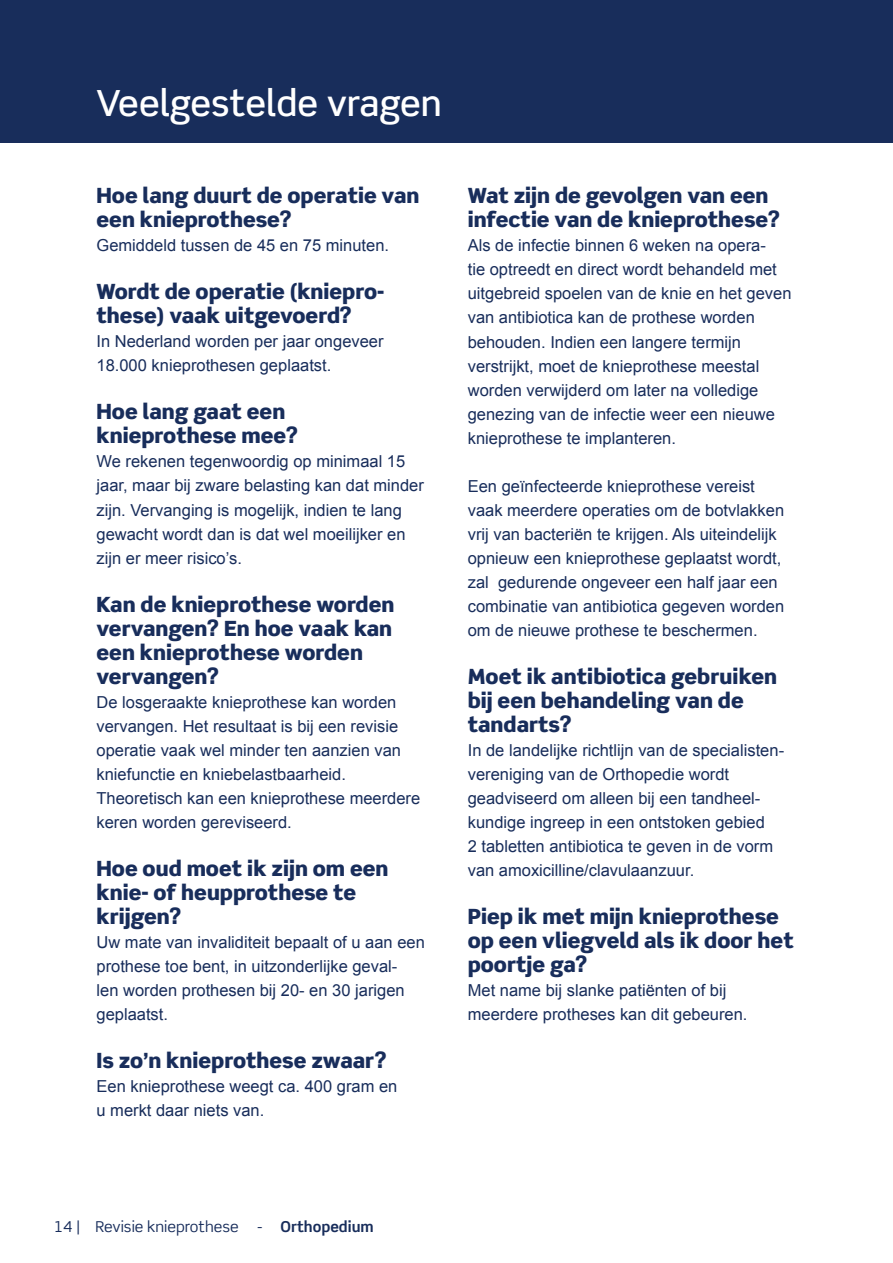
<style>
.page{position:relative;width:893px;height:1263px;background:#fff}
.page>*{position:absolute;margin:0;border:0;box-sizing:border-box;transform-origin:0 0}
.t1{font:500 36px "Scene Std";color:#fff}
.t2{font:900 21px/24px "Scene Std";color:#182d5b}
.t3{font:16.5px/24px "Arial";color:#182d5b}
.t4{font:15px "Scene Std";color:#182d5b}
.s1{font-weight:700}
</style>
<div class="page">
<div style="left:0;top:0;width:893px;height:142px;background:#182d5b"></div>
<h1 class="t1" style="left:97px;top:81px;width:347px">Veelgestelde vragen</h1>
<p class="t2" style="left:97px;top:183px;width:324px">Hoe lang duurt de operatie van een knieprothese?</p>
<p class="t3" style="left:97px;top:234px;width:294px">Gemiddeld tussen de 45 en 75 minuten.</p>
<p class="t2" style="left:97px;top:279px;width:289px">Wordt de operatie (kniepro&shy;these) vaak uitgevoerd?</p>
<p class="t3" style="left:97px;top:330px;width:289px">In Nederland worden per jaar ongeveer<br>18.000 knieprothesen geplaatst.</p>
<p class="t2" style="left:97px;top:399px;width:203px">Hoe lang gaat een knieprothese mee?</p>
<p class="t3" style="left:97px;top:450px;width:329px">We rekenen tegenwoordig op minimaal 15 jaar, maar bij zware belasting kan dat minder zijn. Vervanging is mogelijk, indien te lang gewacht wordt dan is dat wel moeilijker en zijn er meer risico’s.</p>
<p class="t2" style="left:97px;top:591px;width:299px">Kan de knieprothese worden vervangen? En hoe vaak kan een knieprothese worden vervangen?</p>
<p class="t3" style="left:97px;top:690px;width:325px">De losgeraakte knieprothese kan worden vervangen. Het resultaat is bij een revisie operatie vaak wel minder ten aanzien van kniefunctie en kniebelastbaarheid.<br>Theoretisch kan een knieprothese meerdere keren worden gereviseerd.</p>
<p class="t2" style="left:97px;top:855px;width:293px">Hoe oud moet ik zijn om een knie- of heupprothese te krijgen?</p>
<p class="t3" style="left:97px;top:930px;width:330px">Uw mate van invaliditeit bepaalt of u aan een prothese toe bent, in uitzonderlijke geval-<br>len worden prothesen bij 20- en 30 jarigen geplaatst.</p>
<p class="t2" style="left:97px;top:1047px;width:292px">Is zo’n knieprothese zwaar?</p>
<p class="t3" style="left:97px;top:1074px;width:302px">Een knieprothese weegt ca. 400 gram en u merkt daar niets van.</p>
<p class="t2" style="left:468px;top:183px;width:314px">Wat zijn de gevolgen van een infectie van de knieprothese?</p>
<p class="t3" style="left:468px;top:234px;width:325px">Als de infectie binnen 6 weken na opera-<br>tie optreedt en direct wordt behandeld met uitgebreid spoelen van de knie en het geven van antibiotica kan de prothese worden behouden. Indien een langere termijn verstrijkt, moet de knieprothese meestal worden verwijderd om later na volledige genezing van de infectie weer een nieuwe knieprothese te implanteren.</p>
<p class="t3" style="left:468px;top:474px;width:318px">Een geïnfecteerde knieprothese vereist vaak meerdere operaties om de botvlakken vrij van bacteriën te krijgen. Als uiteindelijk opnieuw een knieprothese geplaatst wordt, zal gedurende ongeveer een half jaar een combinatie van antibiotica gegeven worden om de nieuwe prothese te beschermen.</p>
<p class="t2" style="left:468px;top:663px;width:311px">Moet ik antibiotica gebruiken bij een behandeling van de tandarts?</p>
<p class="t3" style="left:468px;top:738px;width:318px">In de landelijke richtlijn van de specialisten&shy;vereniging van de Orthopedie wordt geadviseerd om alleen bij een tandheel&shy;kundige ingreep in een ontstoken gebied<br>2 tabletten antibiotica te geven in de vorm van amoxicilline/clavulaanzuur.</p>
<p class="t2" style="left:468px;top:903px;width:327px">Piep ik met mijn knieprothese op een vliegveld als ik door het poortje ga?</p>
<p class="t3" style="left:468px;top:978px;width:281px">Met name bij slanke patiënten of bij meerdere protheses kan dit gebeuren.</p>
<p class="t4" style="left:54px;top:1217px;width:321px">14 | Revisie knieprothese - <span class="s1">Orthopedium</span></p>
</div>
